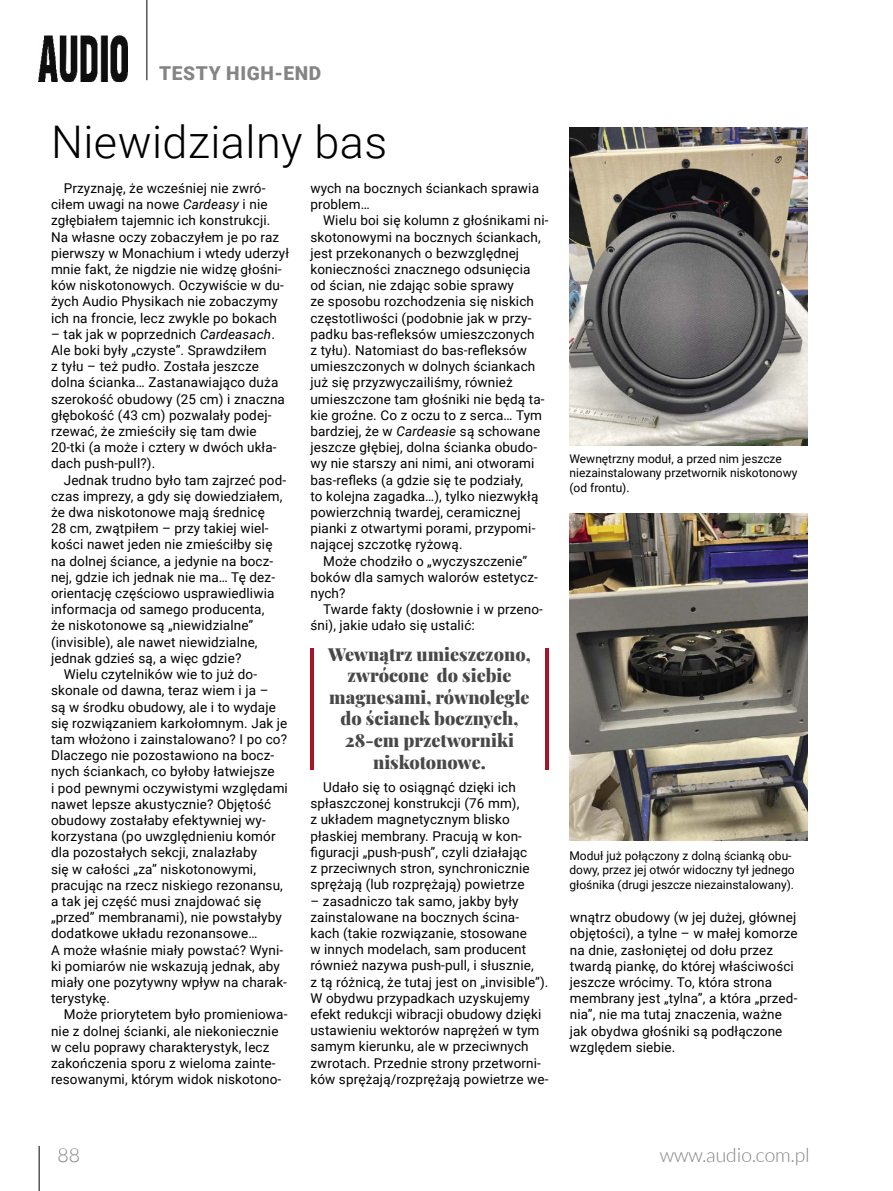
<style>
.page{position:relative;width:893px;height:1191px;background:#fff}
.page>*{position:absolute;margin:0;border:0;box-sizing:border-box;transform-origin:0 0}
.t1{font:300 45px "Roboto";letter-spacing:.01em;color:#000}
.t2{font:300 19.5px "Lato";color:#858585}
.t3{font:900 19.2px "Roboto";letter-spacing:.035em;color:#858585}
.t4{font:900 18px/21.6px "Playfair Display";color:#484848;text-align:center}
.t5{font:13.5px/16.2px "Roboto";letter-spacing:.01em;color:#000}
.t6{font:12px/14.4px "Roboto";color:#000}
.s1{font-style:italic}
</style>
<div class="page">
<hr style="left:39px;top:1145px;width:1px;height:46px;background:#000">
<hr style="left:147px;top:0;width:1px;height:80px;background:#000">
<img style="left:39px;top:35px;width:89px;height:46px">
<img style="left:569px;top:128px;width:239px;height:318px">
<img style="left:570px;top:513px;width:238px;height:327px">
<hr style="left:310px;top:648px;width:4px;height:122px;background:#a9132a">
<hr style="left:545px;top:648px;width:4px;height:122px;background:#a9132a">
<h3 class="t3" style="left:159px;top:60px;width:164px">TESTY HIGH-END</h3>
<h1 class="t1" style="left:51px;top:110px;width:338px">Niewidzialny bas</h1>
<p class="t5" style="left:51px;top:179px;width:240px;text-indent:13px">Przyznaję, że wcześniej nie zwró&shy;ciłem uwagi na nowe <span class="s1">Cardeasy</span> i nie zgłębiałem tajemnic ich konstrukcji.<br>Na własne oczy zobaczyłem je po raz pierwszy w Monachium i wtedy uderzył mnie fakt, że nigdzie nie widzę głośni&shy;ków niskotonowych. Oczywiście w du&shy;żych Audio Physikach nie zobaczymy ich na froncie, lecz zwykle po bokach</p>
<p class="t5" style="left:51px;top:325px;width:235px">– tak jak w poprzednich <span class="s1">Cardeasach</span>.<br>Ale boki były „czyste”. Sprawdziłem<br>z tyłu – też pudło. Została jeszcze dolna ścianka… Zastanawiająco duża szerokość obudowy (25 cm) i znaczna głębokość (43 cm) pozwalały podej&shy;rzewać, że zmieściły się tam dwie 20-tki (a może i cztery w dwóch ukła&shy;dach push-pull?).</p>
<p class="t5" style="left:64px;top:471px;width:224px">Jednak trudno było tam zajrzeć pod-</p>
<p class="t5" style="left:51px;top:487px;width:233px">czas imprezy, a gdy się dowiedziałem,</p>
<p class="t5" style="left:51px;top:503px;width:215px">że dwa niskotonowe mają średnicę</p>
<p class="t5" style="left:51px;top:520px;width:219px">28 cm, zwątpiłem – przy takiej wiel-</p>
<p class="t5" style="left:51px;top:536px;width:223px">kości nawet jeden nie zmieściłby się</p>
<p class="t5" style="left:51px;top:552px;width:224px">na dolnej ściance, a jedynie na bocz-</p>
<p class="t5" style="left:51px;top:568px;width:226px">nej, gdzie ich jednak nie ma… Tę dez-</p>
<p class="t5" style="left:51px;top:584px;width:225px">orientację częściowo usprawiedliwia</p>
<p class="t5" style="left:51px;top:601px;width:215px">informacja od samego producenta,</p>
<p class="t5" style="left:51px;top:617px;width:204px">że niskotonowe są „niewidzialne”</p>
<p class="t5" style="left:51px;top:633px;width:208px">(invisible), ale nawet niewidzialne,</p>
<p class="t5" style="left:51px;top:649px;width:192px">jednak gdzieś są, a więc gdzie?</p>
<p class="t5" style="left:64px;top:665px;width:195px">Wielu czytelników wie to już do-</p>
<p class="t5" style="left:51px;top:682px;width:219px">skonale od dawna, teraz wiem i ja –</p>
<p class="t5" style="left:51px;top:698px;width:226px">są w środku obudowy, ale i to wydaje</p>
<p class="t5" style="left:51px;top:714px;width:238px">się rozwiązaniem karkołomnym. Jak je</p>
<p class="t5" style="left:51px;top:730px;width:238px">tam włożono i zainstalowano? I po co?</p>
<p class="t5" style="left:51px;top:746px;width:225px">Dlaczego nie pozostawiono na bocz-</p>
<p class="t5" style="left:51px;top:763px;width:225px">nych ściankach, co byłoby łatwiejsze</p>
<p class="t5" style="left:51px;top:779px;width:238px">i pod pewnymi oczywistymi względami</p>
<p class="t5" style="left:51px;top:795px;width:222px">nawet lepsze akustycznie? Objętość</p>
<p class="t5" style="left:51px;top:811px;width:216px">obudowy zostałaby efektywniej wy-</p>
<p class="t5" style="left:51px;top:827px;width:226px">korzystana (po uwzględnieniu komór</p>
<p class="t5" style="left:51px;top:844px;width:208px">dla pozostałych sekcji, znalazłaby</p>
<p class="t5" style="left:51px;top:860px;width:206px">się w całości „za” niskotonowymi,</p>
<p class="t5" style="left:51px;top:876px;width:233px">pracując na rzecz niskiego rezonansu,</p>
<p class="t5" style="left:51px;top:892px;width:212px">a tak jej część musi znajdować się</p>
<p class="t5" style="left:51px;top:908px;width:232px">„przed” membranami), nie powstałyby</p>
<p class="t5" style="left:51px;top:925px;width:208px">dodatkowe układu rezonansowe…</p>
<p class="t5" style="left:51px;top:941px;width:234px">A może właśnie miały powstać? Wyni-</p>
<p class="t5" style="left:51px;top:957px;width:230px">ki pomiarów nie wskazują jednak, aby</p>
<p class="t5" style="left:51px;top:973px;width:237px">miały one pozytywny wpływ na charak-</p>
<p class="t5" style="left:51px;top:989px;width:61px">terystykę.</p>
<p class="t5" style="left:64px;top:1006px;width:225px">Może priorytetem było promieniowa-</p>
<p class="t5" style="left:51px;top:1022px;width:229px">nie z dolnej ścianki, ale niekoniecznie</p>
<p class="t5" style="left:51px;top:1038px;width:220px">w celu poprawy charakterystyk, lecz</p>
<p class="t5" style="left:51px;top:1054px;width:226px">zakończenia sporu z wieloma zainte-</p>
<p class="t5" style="left:51px;top:1070px;width:232px">resowanymi, którym widok niskotono-</p>
<p class="t5" style="left:310px;top:179px;width:230px">wych na bocznych ściankach sprawia problem…</p>
<p class="t5" style="left:323px;top:212px;width:227px">Wielu boi się kolumn z głośnikami ni-</p>
<p class="t5" style="left:310px;top:228px;width:232px">skotonowymi na bocznych ściankach,</p>
<p class="t5" style="left:310px;top:244px;width:210px">jest przekonanych o bezwzględnej</p>
<p class="t5" style="left:310px;top:260px;width:222px">konieczności znacznego odsunięcia</p>
<p class="t5" style="left:310px;top:277px;width:205px">od ścian, nie zdając sobie sprawy</p>
<p class="t5" style="left:310px;top:293px;width:225px">ze sposobu rozchodzenia się niskich</p>
<p class="t5" style="left:310px;top:309px;width:223px">częstotliwości (podobnie jak w przy-</p>
<p class="t5" style="left:310px;top:325px;width:226px">padku bas-refleksów umieszczonych</p>
<p class="t5" style="left:310px;top:341px;width:218px">z tyłu). Natomiast do bas-refleksów</p>
<p class="t5" style="left:310px;top:358px;width:226px">umieszczonych w dolnych ściankach</p>
<p class="t5" style="left:310px;top:374px;width:204px">już się przyzwyczailiśmy, również</p>
<p class="t5" style="left:310px;top:390px;width:236px">umieszczone tam głośniki nie będą ta-</p>
<p class="t5" style="left:310px;top:406px;width:233px">kie groźne. Co z oczu to z serca… Tym</p>
<p class="t5" style="left:310px;top:422px;width:231px">bardziej, że w <span class="s1">Cardeasie</span> są schowane</p>
<p class="t5" style="left:310px;top:439px;width:228px">jeszcze głębiej, dolna ścianka obudo-</p>
<p class="t5" style="left:310px;top:455px;width:226px">wy nie starszy ani nimi, ani otworami</p>
<p class="t5" style="left:310px;top:471px;width:214px">bas-refleks (a gdzie się te podziały,</p>
<p class="t5" style="left:310px;top:487px;width:229px">to kolejna zagadka…), tylko niezwykłą</p>
<p class="t5" style="left:310px;top:503px;width:212px">powierzchnią twardej, ceramicznej</p>
<p class="t5" style="left:310px;top:520px;width:226px">pianki z otwartymi porami, przypomi-</p>
<p class="t5" style="left:310px;top:536px;width:154px">nającej szczotkę ryżową.</p>
<p class="t5" style="left:323px;top:552px;width:206px">Może chodziło o „wyczyszczenie”</p>
<p class="t5" style="left:310px;top:568px;width:229px">boków dla samych walorów estetycz-</p>
<p class="t5" style="left:310px;top:584px;width:37px">nych?</p>
<p class="t5" style="left:323px;top:601px;width:221px">Twarde fakty (dosłownie i w przeno-</p>
<p class="t5" style="left:310px;top:617px;width:166px">śni), jakie udało się ustalić:</p>
<h3 class="t4" style="left:328px;top:641px;width:204px">Wewnątrz umieszczono, zwrócone do siebie magnesami, równolegle do ścianek bocznych,<br>28-cm przetworniki niskotonowe.</h3>
<p class="t5" style="left:310px;top:778px;width:221px;text-indent:13px">Udało się to osiągnąć dzięki ich spłaszczonej konstrukcji (76 mm),<br>z układem magnetycznym blisko płaskiej membrany. Pracują w kon&shy;figuracji „push-push”, czyli działając z przeciwnych stron, synchronicznie sprężają (lub rozprężają) powietrze</p>
<p class="t5" style="left:310px;top:892px;width:240px">– zasadniczo tak samo, jakby były zainstalowane na bocznych ścina&shy;kach (takie rozwiązanie, stosowane<br>w innych modelach, sam producent również nazywa push-pull, i słusznie,<br>z tą różnicą, że tutaj jest on „invisible”).<br>W obydwu przypadkach uzyskujemy efekt redukcji wibracji obudowy dzięki ustawieniu wektorów naprężeń w tym samym kierunku, ale w przeciwnych zwrotach. Przednie strony przetworni&shy;ków sprężają/rozprężają powietrze we-</p>
<p class="t6" style="left:569px;top:451px;width:229px">Wewnętrzny moduł, a przed nim jeszcze niezainstalowany przetwornik niskotonowy (od frontu).</p>
<p class="t6" style="left:569px;top:848px;width:227px">Moduł już połączony z dolną ścianką obu&shy;dowy, przez jej otwór widoczny tył jednego głośnika (drugi jeszcze niezainstalowany).</p>
<p class="t5" style="left:570px;top:908px;width:229px">wnątrz obudowy (w jej dużej, głównej objętości), a tylne – w małej komorze na dnie, zasłoniętej od dołu przez twardą piankę, do której właściwości jeszcze wrócimy. To, która strona membrany jest „tylna”, a która „przed&shy;nia”, nie ma tutaj znaczenia, ważne jak obydwa głośniki są podłączone względem siebie.</p>
<h2 class="t2" style="left:57px;top:1144px;width:24px">88</h2>
<h2 class="t2" style="left:660px;top:1144px;width:151px">www.audio.com.pl</h2>
</div>
